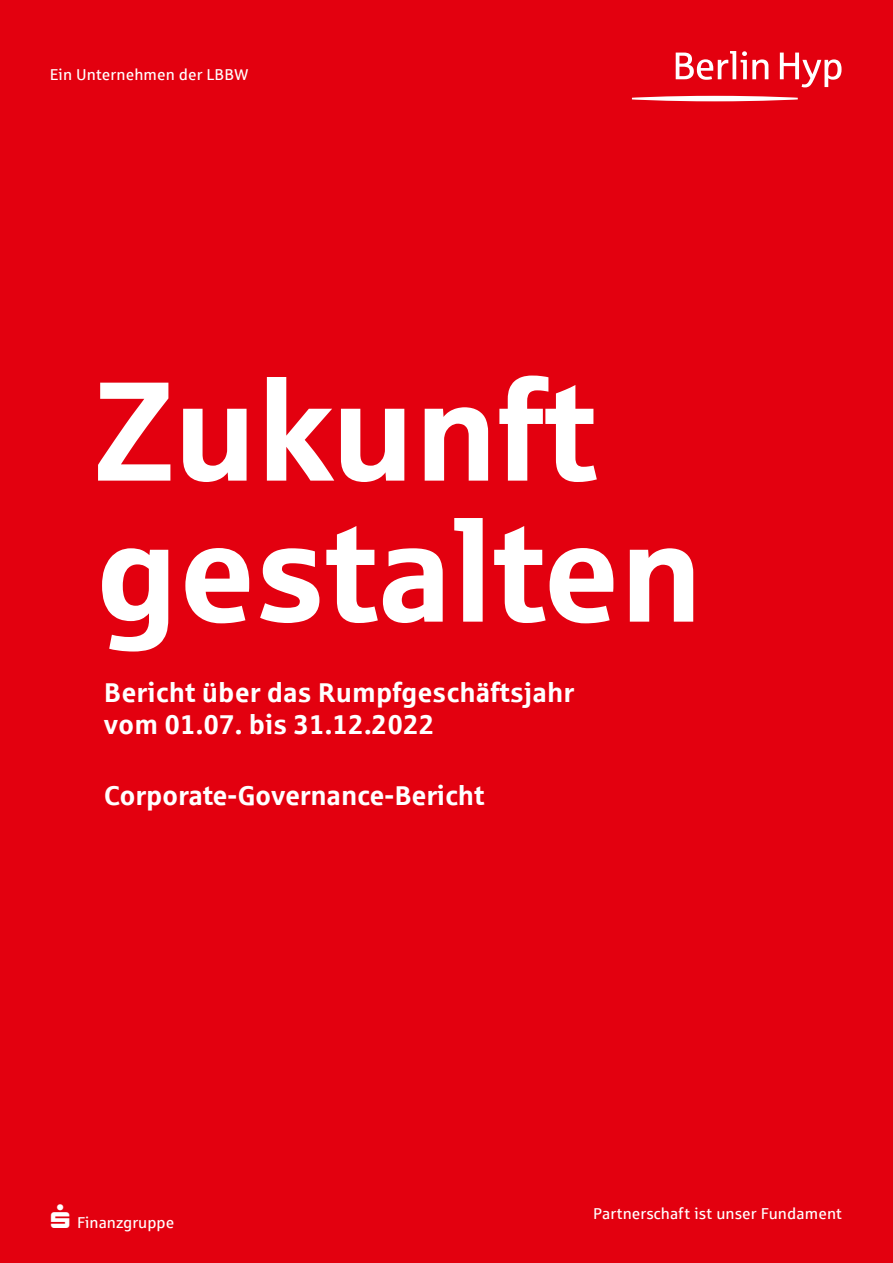
<style>
.page{position:relative;width:893px;height:1263px;background:#e3000f}
.page>*{position:absolute;margin:0;border:0;box-sizing:border-box;transform-origin:0 0}
.t1{font:700 141px/141px "Sparkasse Rg";letter-spacing:-.01em;color:#fff}
.t2{font:700 27.15px/32.7px "Sparkasse Rg";color:#fff}
.t3{font:15.75px "Sparkasse Rg";letter-spacing:.01em;color:#fff}
</style>
<div class="page">
<svg style="left:676px;top:51px;width:165px;height:36px"></svg>
<svg style="left:632px;top:96px;width:166px;height:5px"></svg>
<p class="t3" style="left:50px;top:64px;width:200px">Ein Unternehmen der LBBW</p>
<h1 class="t1" style="left:94px;top:355px;width:611px">Zukunft gestalten</h1>
<p class="t2" style="left:104px;top:675px;width:472px">Bericht über das Rumpfgeschäftsjahr vom 01.07. bis 31.12.2022</p>
<p class="t2" style="left:104px;top:778px;width:382px">Corporate-Governance-Bericht</p>
<p class="t3" style="left:77px;top:1213px;width:99px">Finanzgruppe</p>
<p class="t3" style="left:593px;top:1204px;width:250px">Partnerschaft ist unser Fundament</p>
</div>
